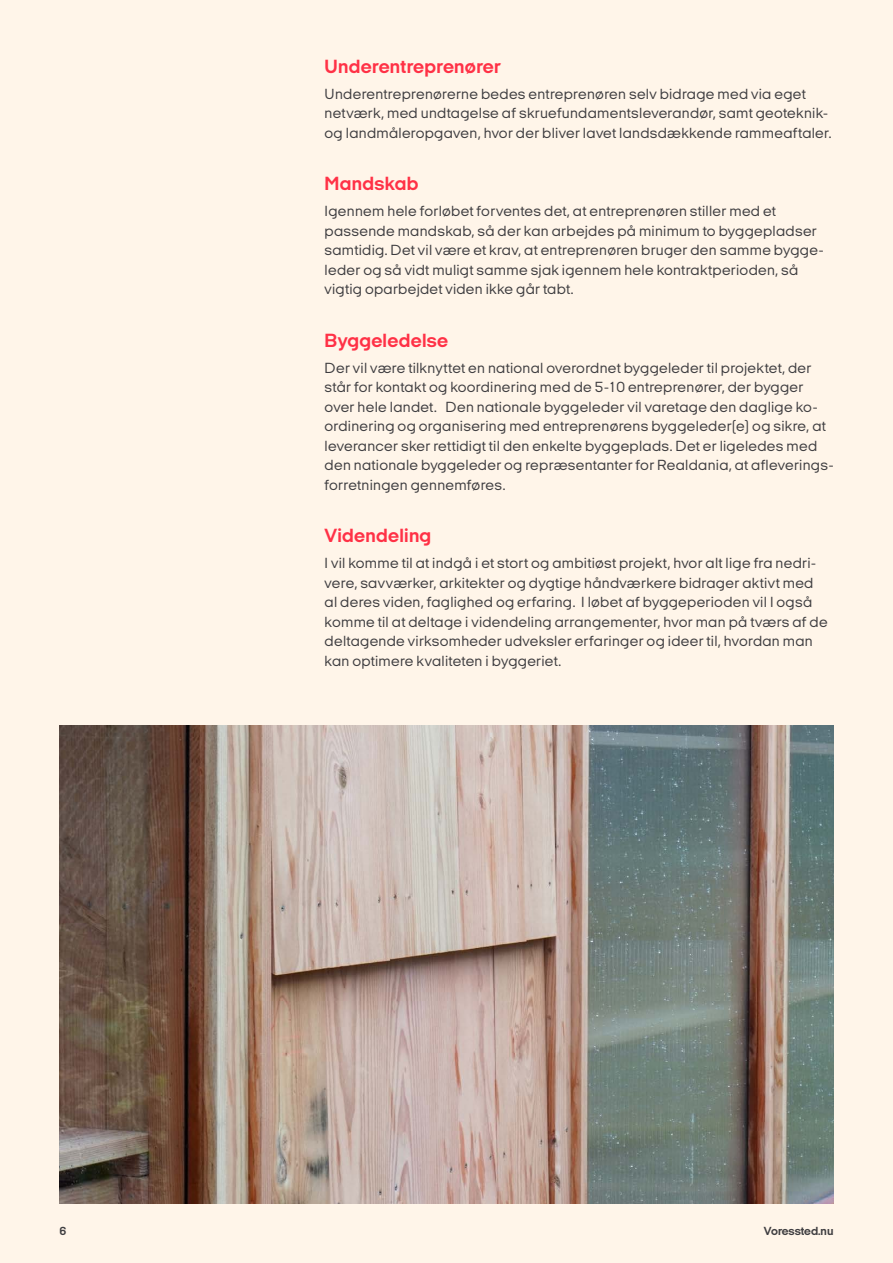
<style>
.page{position:relative;width:893px;height:1263px;background:#fff5e9}
.page>*{position:absolute;margin:0;border:0;box-sizing:border-box;transform-origin:0 0}
.t1{font:700 19.5px "Italian Plate No Two Exp";letter-spacing:.015em;color:#ff3146}
.t2{font:15px/19.5px "Italian Plate No Two Exp";letter-spacing:.02em;color:#3e3d40}
.t3{font:700 12px "Italian Plate No Two Exp";color:#3e3d40}
</style>
<div class="page">
<img style="left:60px;top:726px;width:773px;height:477px">
<h1 class="t1" style="left:325px;top:56px;width:178px">Underentreprenører</h1>
<p class="t2" style="left:325px;top:84px;width:508px">Underentreprenørerne bedes entreprenøren selv bidrage med via eget netværk, med undtagelse af skruefundamentsleverandør, samt geoteknik&shy;og landmåleropgaven, hvor der bliver lavet landsdækkende rammeaftaler.</p>
<h1 class="t1" style="left:325px;top:173px;width:95px">Mandskab</h1>
<p class="t2" style="left:325px;top:201px;width:501px">Igennem hele forløbet forventes det, at entreprenøren stiller med et passende mandskab, så der kan arbejdes på minimum to byggepladser samtidig. Det vil være et krav, at entreprenøren bruger den samme bygge&shy;leder og så vidt muligt samme sjak igennem hele kontraktperioden, så vigtig oparbejdet viden ikke går tabt.</p>
<h1 class="t1" style="left:325px;top:330px;width:125px">Byggeledelse</h1>
<p class="t2" style="left:325px;top:358px;width:510px">Der vil være tilknyttet en national overordnet byggeleder til projektet, der står for kontakt og koordinering med de 5-10 entreprenører, der bygger over hele landet. Den nationale byggeleder vil varetage den daglige ko&shy;ordinering og organisering med entreprenørens byggeleder(e) og sikre, at leverancer sker rettidigt til den enkelte byggeplads. Det er ligeledes med den nationale byggeleder og repræsentanter for Realdania, at afleverings&shy;forretningen gennemføres.</p>
<h1 class="t1" style="left:325px;top:525px;width:108px">Videndeling</h1>
<p class="t2" style="left:325px;top:553px;width:505px">I vil komme til at indgå i et stort og ambitiøst projekt, hvor alt lige fra nedri&shy;vere, savværker, arkitekter og dygtige håndværkere bidrager aktivt med al deres viden, faglighed og erfaring. I løbet af byggeperioden vil I også komme til at deltage i videndeling arrangementer, hvor man på tværs af de deltagende virksomheder udveksler erfaringer og ideer til, hvordan man kan optimere kvaliteten i byggeriet.</p>
<p class="t3" style="left:60px;top:1224px;width:8px">6</p>
<p class="t3" style="left:764px;top:1224px;width:71px">Voressted.nu</p>
</div>
